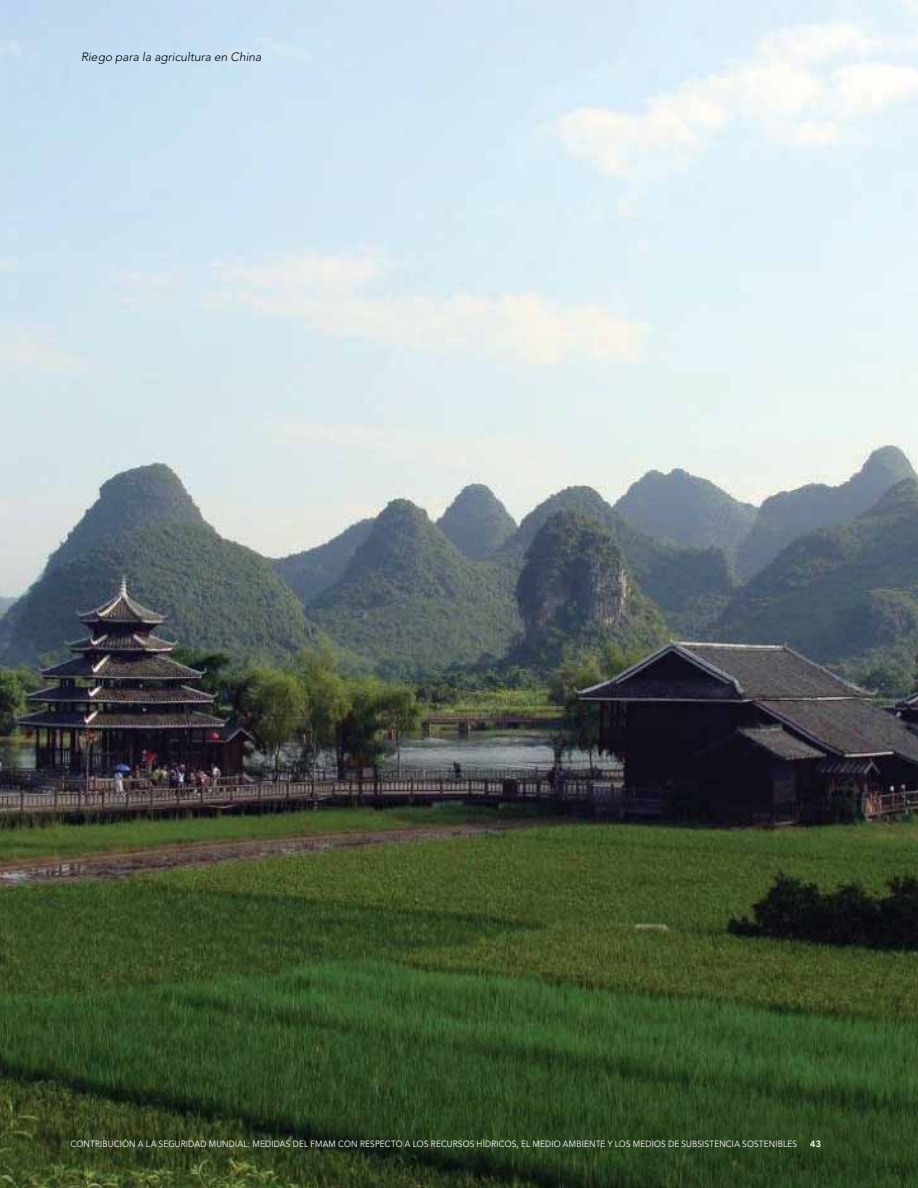
<style>
.page{position:relative;width:918px;height:1188px;background:#fff}
.page>*{position:absolute;margin:0;border:0;box-sizing:border-box;transform-origin:0 0}
.t1{font:italic 300 12px "Avenir";color:#000}
.t2{font:9px "Avenir";letter-spacing:.02em;color:#fff;scale:.92 1}
.t3{font:800 9px "Avenir";color:#fff}
</style>
<div class="page">
<img style="left:0;top:0;width:918px;height:1188px">
<h1 class="t1" style="left:81px;top:50px;width:182px">Riego para la agricultura en China</h1>
<p class="t2" style="left:71px;top:1139px;width:791px">CONTRIBUCIÓN A LA SEGURIDAD M UNDIAL: MEDIDAS DEL FMAM CON RESPECTO A LOS RECURSOS HÍDRICOS, EL M EDIO AM BIENTE Y LOS M EDIOS DE SUBSISTENCIA SOSTENIBLES</p>
<p class="t3" style="left:810px;top:1139px;width:12px">43</p>
</div>
